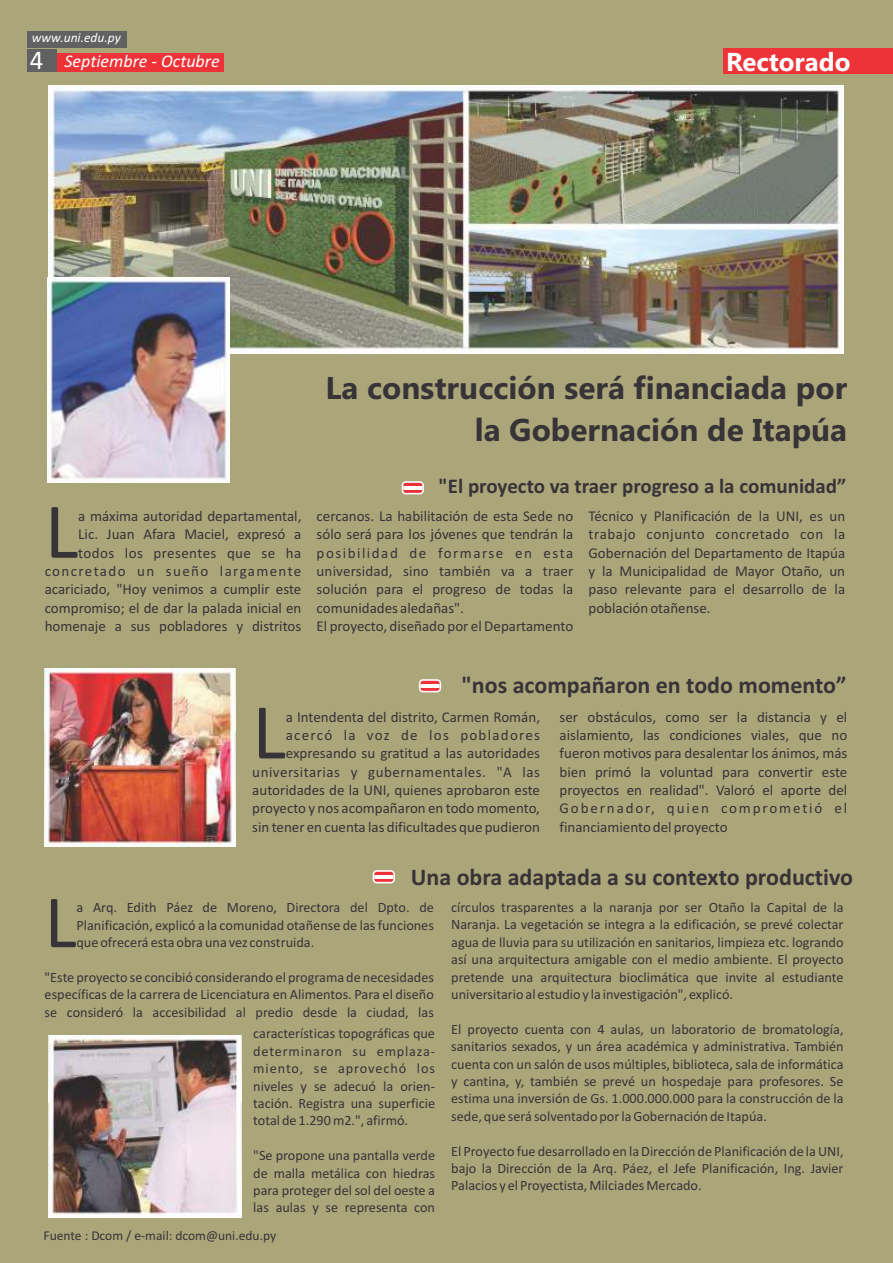
<style>
.page{position:relative;width:893px;height:1263px;background:#aba67a}
.page>*{position:absolute;margin:0;border:0;box-sizing:border-box;transform-origin:0 0}
.t1{font:79.8px "Calibri";color:#383336}
.t2{font:75.75px "Calibri";color:#383336}
.t3{font:700 31.5px/41.8px "Segoe UI";color:#383336;text-align:right}
.t4{font:27px "Calibri";color:#fff}
.t5{font:700 25.8px "Segoe UI";color:#fff}
.t6{font:700 24px "Calibri";color:#383336}
.t7{font:700 21px "Calibri";color:#383336}
.t8{font:italic 18px "Calibri";color:#fff}
.t9{font:15px/18.3px "Calibri";color:#383336}
.t10{font:15px "Calibri";letter-spacing:.035em;color:#383336}
.t11{font:15px "Calibri";letter-spacing:.125em;color:#383336}
.t12{font:15px "Calibri";letter-spacing:.085em;color:#383336}
.t13{font:14.25px/17.4px "Calibri";color:#383336;text-align:justify}
.t14{font:13.5px "Calibri";color:#383336}
.t15{font:italic 13.5px "Calibri";color:#fff}
</style>
<div class="page">
<div style="left:28px;top:53px;width:196px;height:18px;background:#ed3338"></div>
<div style="left:28px;top:49px;width:29px;height:23px;background:#616161"></div>
<div style="left:27px;top:31px;width:100px;height:16px;background:#616161"></div>
<div style="left:723px;top:48px;width:170px;height:26px;background:#ed3338"></div>
<img style="left:49px;top:85px;width:795px;height:269px">
<div style="left:419px;top:679px;width:22px;height:13px;border:3px solid #fff;border-radius:3px"></div>
<svg style="left:420px;top:681px;width:20px;height:10px"></svg>
<hr style="left:420px;top:684px;width:20px;height:3px;background:#fff">
<img style="left:45px;top:668px;width:190px;height:179px">
<img style="left:47px;top:278px;width:183px;height:204px">
<div style="left:402px;top:481px;width:22px;height:13px;border:3px solid #fff;border-radius:3px"></div>
<svg style="left:403px;top:483px;width:19px;height:10px"></svg>
<hr style="left:403px;top:486px;width:19px;height:3px;background:#fff">
<img style="left:48px;top:1036px;width:194px;height:182px">
<div style="left:373px;top:870px;width:22px;height:13px;border:3px solid #fff;border-radius:3px"></div>
<svg style="left:374px;top:872px;width:19px;height:10px"></svg>
<hr style="left:374px;top:875px;width:19px;height:3px;background:#fff">
<p class="t15" style="left:32px;top:32px;width:90px">www.uni.edu.py</p>
<p class="t8" style="left:64px;top:54px;width:157px">Septiembre - Octubre</p>
<h3 class="t5" style="left:726px;top:52px;width:126px">Rectorado</h3>
<h3 class="t4" style="left:30px;top:49px;width:15px">4</h3>
<h3 class="t3" style="left:325px;top:370px;width:523px">La construcción será financiada por la Gobernación de Itapúa</h3>
<h3 class="t7" style="left:439px;top:477px;width:409px">"El proyecto va traer progreso a la comunidad”</h3>
<h1 class="t1" style="left:45px;top:498px;width:35px">L</h1>
<p class="t9" style="left:78px;top:508px;width:768px">a máxima autoridad departamental, cercanos. La habilitación de esta Sede no Técnico y Planificación de la UNI, es un<br>Lic. Juan Afara Maciel, expresó a sólo será para los jóvenes que tendrán la trabajo conjunto concretado con la</p>
<p class="t9" style="left:45px;top:545px;width:802px;text-align:justify;text-indent:34px">todos los presentes que se ha posibilidad de formarse en esta Gobernación del Departamento de Itapúa concretado un sueño largamente universidad, sino también va a traer y la Municipalidad de Mayor Otaño, un acariciado, "Hoy venimos a cumplir este solución para el progreso de todas la paso relevante para el desarrollo de la compromiso; el de dar la palada inicial en comunidades aledañas".</p>
<p class="t9" style="left:588px;top:600px;width:124px">población otañense.</p>
<p class="t9" style="left:45px;top:618px;width:530px">homenaje a sus pobladores y distritos El proyecto, diseñado por el Departamento</p>
<h3 class="t6" style="left:461px;top:675px;width:387px">"nos acompañaron en todo momento”</h3>
<h1 class="t1" style="left:252px;top:699px;width:35px">L</h1>
<p class="t9" style="left:286px;top:709px;width:256px">a Intendenta del distrito, Carmen Román,</p>
<p class="t9" style="left:560px;top:709px;width:289px">ser obstáculos, como ser la distancia y el</p>
<p class="t12" style="left:286px;top:729px;width:256px">acercó la voz de los pobladores</p>
<p class="t9" style="left:560px;top:727px;width:289px">aislamiento, las condiciones viales, que no</p>
<p class="t9" style="left:286px;top:745px;width:256px">expresando su gratitud a las autoridades</p>
<p class="t9" style="left:560px;top:745px;width:289px">fueron motivos para desalentar los ánimos, más</p>
<p class="t10" style="left:252px;top:765px;width:289px">universitarias y gubernamentales. "A las</p>
<p class="t9" style="left:560px;top:764px;width:289px">bien primó la voluntad para convertir este</p>
<p class="t9" style="left:252px;top:782px;width:289px">autoridades de la UNI, quienes aprobaron este</p>
<p class="t9" style="left:560px;top:782px;width:289px">proyectos en realidad". Valoró el aporte del</p>
<p class="t9" style="left:252px;top:800px;width:289px">proyecto y nos acompañaron en todo momento,</p>
<p class="t11" style="left:560px;top:802px;width:289px">Gobernador, quien comprometió el</p>
<p class="t9" style="left:252px;top:819px;width:289px">sin tener en cuenta las dificultades que pudieron</p>
<p class="t9" style="left:560px;top:819px;width:170px">financiamiento del proyecto</p>
<h3 class="t6" style="left:411px;top:867px;width:444px">Una obra adaptada a su contexto productivo</h3>
<h2 class="t2" style="left:45px;top:890px;width:33px">L</h2>
<p class="t13" style="left:76px;top:900px;width:359px">a Arq. Edith Páez de Moreno, Directora del Dpto. de<br>Planificación, explicó a la comunidad otañense de las funciones</p>
<p class="t13" style="left:76px;top:935px;width:239px">que ofrecerá esta obra una vez construida.</p>
<p class="t13" style="left:45px;top:970px;width:391px">"Este proyecto se concibió considerando el programa de necesidades específicas de la carrera de Licenciatura en Alimentos. Para el diseño se consideró la accesibilidad al predio desde la ciudad, las</p>
<p class="t13" style="left:253px;top:1026px;width:183px">características topográficas que determinaron su emplaza&shy;miento, se aprovechó los niveles y se adecuó la orien&shy;tación. Registra una superficie total de 1.290 m2.", afirmó.</p>
<p class="t13" style="left:253px;top:1148px;width:183px">"Se propone una pantalla verde de malla metálica con hiedras para proteger del sol del oeste a las aulas y se representa con</p>
<p class="t14" style="left:44px;top:1230px;width:234px">Fuente : Dcom / e-mail: dcom@uni.edu.py</p>
<p class="t13" style="left:451px;top:900px;width:394px">círculos trasparentes a la naranja por ser Otaño la Capital de la Naranja. La vegetación se integra a la edificación, se prevé colectar agua de lluvia para su utilización en sanitarios, limpieza etc. logrando así una arquitectura amigable con el medio ambiente. El proyecto pretende una arquitectura bioclimática que invite al estudiante universitario al estudio y la investigación", explicó.</p>
<p class="t13" style="left:451px;top:1021px;width:394px">El proyecto cuenta con 4 aulas, un laboratorio de bromatología, sanitarios sexados, y un área académica y administrativa. También cuenta con un salón de usos múltiples, biblioteca, sala de informática y cantina, y, también se prevé un hospedaje para profesores. Se estima una inversión de Gs. 1.000.000.000 para la construcción de la sede, que será solventado por la Gobernación de Itapúa.</p>
<p class="t13" style="left:451px;top:1143px;width:394px">El Proyecto fue desarrollado en la Dirección de Planificación de la UNI, bajo la Dirección de la Arq. Páez, el Jefe Planificación, Ing. Javier Palacios y el Proyectista, Milciades Mercado.</p>
</div>
